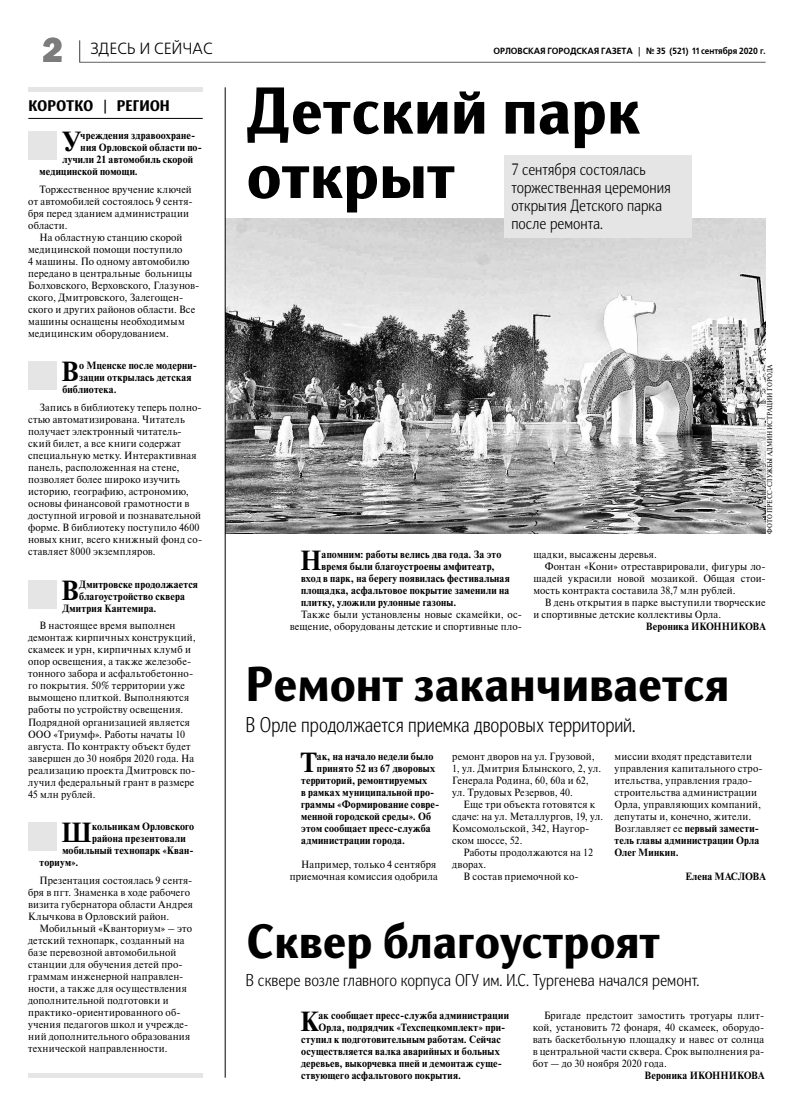
<style>
.page{position:relative;width:794px;height:1106px;background:#fff}
.page>*{position:absolute;margin:0;border:0;box-sizing:border-box;transform-origin:0 0}
.t1{font:900 64.3px/64.3px "Nat Grotesk";letter-spacing:-.01em;color:#000}
.t2{font:900 47.7px "Nat Grotesk";letter-spacing:-.01em;color:#000}
.t3{font:900 47px "Nat Grotesk";letter-spacing:-.01em;color:#000}
.t4{font:700 27.6px "Newton C";color:#000;scale:.95 1}
.t5{font:300 20.8px "Nat Grotesk Nar";letter-spacing:.005em;color:#000;scale:.93 1}
.t6{font:300 16.8px "Nat Grotesk Nar";letter-spacing:.005em;color:#000}
.t7{font:16.1px "Free Set C";color:#000;scale:.96 1}
.t8{font:300 16px/18px "Nat Grotesk Nar";letter-spacing:.005em;color:#000}
.t9{font:900 15px "Nat Grotesk";color:#000}
.t10{font:10.5px/12px "Newton C";letter-spacing:.02em;color:#000;scale:.95 1}
.t11{font:700 10.5px "Newton C";letter-spacing:.02em;color:#000;scale:.95 1}
.t12{font:10.5px "Newton C";color:#000;scale:.95 1}
.t13{font:700 9px "Free Set C";color:#000;scale:.96 1}
.t14{font:7px "Newton C";color:#000;scale:.9 1}
.s1{font-family:"Franklin Gothic Heavy C";font-size:35px;color:#7c7c7c}
.s2{font-weight:700}
</style>
<div class="page">
<hr style="left:79px;top:62px;width:686px;height:1px;background:#616161">
<svg style="left:79px;top:41px;width:1px;height:21px"></svg>
<hr style="left:28px;top:118px;width:175px;height:1px;background:#000">
<div style="left:28px;top:361px;width:29px;height:29px;background:#e5e5e5"></div>
<div style="left:28px;top:131px;width:29px;height:28px;background:#e5e5e5"></div>
<div style="left:28px;top:580px;width:29px;height:28px;background:#e5e5e5"></div>
<div style="left:28px;top:822px;width:29px;height:28px;background:#e5e5e5"></div>
<div style="left:28px;top:87px;width:175px;height:5px;background:#e5e5e5"></div>
<hr style="left:28px;top:1073px;width:175px;height:4px;background:#e5e5e5">
<img style="left:226px;top:218px;width:539px;height:315px">
<div style="left:504px;top:155px;width:187px;height:83px;background:#e5e5e5"></div>
<hr style="left:225px;top:87px;width:1px;height:990px;background:#000">
<h3 class="t7" style="left:42px;top:40px;width:179px"><span class="s1">2</span> здесь и сейчас</h3>
<p class="t13" style="left:493px;top:46px;width:285px">орловская городская газета | № 35 (521) 11 сентября 2020 г.</p>
<h3 class="t9" style="left:28px;top:98px;width:143px">коротко | регион</h3>
<h3 class="t4" style="left:62px;top:126px;width:21px">У</h3>
<p class="t11" style="left:81px;top:130px;width:122px">чреждения здравоохране-</p>
<h1 class="t1" style="left:246px;top:79px;width:396px">Детский парк открыт</h1>
<p class="t11" style="left:81px;top:142px;width:129px">ния Орловской области по-</p>
<p class="t11" style="left:62px;top:154px;width:139px">лучили 21 автомобиль скорой</p>
<p class="t11" style="left:40px;top:166px;width:105px">медицинской помощи.</p>
<p class="t10" style="left:28px;top:183px;width:174px;text-indent:11px">Торжественное вручение ключей от автомобилей состоялось 9 сентя&shy;бря перед зданием администрации области.</p>
<p class="t10" style="left:28px;top:231px;width:182px;text-indent:11px">На областную станцию скорой медицинской помощи поступило<br>4 машины. По одному автомобилю передано в центральные больницы<br>Болховского, Верховского, Глазунов&shy;ского, Дмитровского, Залегощен&shy;ского и других районов области. Все машины оснащены необходимым медицинским оборудованием.</p>
<h3 class="t4" style="left:61px;top:356px;width:20px">В</h3>
<p class="t11" style="left:79px;top:360px;width:125px">о Мценске после модерни-</p>
<h3 class="t8" style="left:511px;top:161px;width:161px">7 сентября состоялась торжественная церемония открытия Детского парка после ремонта.</h3>
<p class="t14" style="left:766px;top:533px;width:189px;rotate:-90deg">Фото пресс-службы администрации города</p>
<p class="t11" style="left:79px;top:372px;width:120px">зации открылась детская</p>
<p class="t11" style="left:62px;top:384px;width:59px">библиотека.</p>
<p class="t10" style="left:28px;top:401px;width:185px;text-indent:11px">Запись в библиотеку теперь полно&shy;стью автоматизирована. Читатель получает электронный читатель&shy;ский билет, а все книги содержат специальную метку. Интерактивная панель, расположенная на стене, позволяет более широко изучить историю, географию, астрономию, основы финансовой грамотности в доступной игровой и познавательной форме. В библиотеку поступило 4600 новых книг, всего книжный фонд со&shy;ставляет 8000 экземпляров.</p>
<h3 class="t4" style="left:61px;top:575px;width:20px">В</h3>
<p class="t11" style="left:79px;top:578px;width:126px">Дмитровске продолжается</p>
<h3 class="t4" style="left:300px;top:544px;width:24px">Н</h3>
<p class="t11" style="left:321px;top:548px;width:191px">апомним: работы велись два года. За это</p>
<p class="t10" style="left:533px;top:548px;width:131px">щадки, высажены деревья.</p>
<p class="t10" style="left:545px;top:560px;width:234px">Фонтан «Кони» отреставрировали, фигуры ло-</p>
<p class="t10" style="left:533px;top:572px;width:246px">шадей украсили новой мозаикой. Общая стои-</p>
<p class="t10" style="left:533px;top:584px;width:214px">мость контракта составила 38,7 млн рублей.</p>
<p class="t10" style="left:545px;top:596px;width:234px">В день открытия в парке выступили творческие</p>
<p class="t10" style="left:533px;top:608px;width:199px">и спортивные детские коллективы Орла.</p>
<p class="t11" style="left:646px;top:620px;width:66px">Вероника Иконников</p>
<p class="t11" style="left:759px;top:620px;width:7px">а</p>
<p class="t11" style="left:321px;top:560px;width:184px">время были благоустроены амфитеатр,</p>
<p class="t11" style="left:301px;top:572px;width:221px">вход в парк, на берегу появилась фестивальная</p>
<p class="t11" style="left:301px;top:584px;width:220px">площадка, асфальтовое покрытие заменили на</p>
<p class="t11" style="left:301px;top:596px;width:165px">плитку, уложили рулонные газоны.</p>
<p class="t10" style="left:290px;top:608px;width:246px;text-align:right">Также были установлены новые скамейки, ос&shy;вещение, оборудованы детские и спортивные пло-</p>
<p class="t11" style="left:79px;top:590px;width:113px">благоустройство сквера</p>
<p class="t11" style="left:62px;top:602px;width:101px">Дмитрия Кантемира.</p>
<p class="t10" style="left:28px;top:620px;width:178px;text-indent:11px">В настоящее время выполнен демонтаж кирпичных конструкций, скамеек и урн, кирпичных клумб и опор освещения, а также железобе&shy;тонного забора и асфальтобетонно&shy;го покрытия. 50% территории уже вымощено плиткой. Выполняются работы по устройству освещения.<br>Подрядной организацией является<br>ООО «Триумф». Работы начаты 10 августа. По контракту объект будет завершен до 30 ноября 2020 года. На реализацию проекта Дмитровск по&shy;лучил федеральный грант в размере<br>45 млн рублей.</p>
<h3 class="t4" style="left:61px;top:817px;width:34px">Ш</h3>
<p class="t11" style="left:92px;top:820px;width:109px">кольникам Орловского</p>
<h2 class="t2" style="left:246px;top:656px;width:485px">Ремонт заканчивается</h2>
<h3 class="t5" style="left:246px;top:712px;width:420px">В Орле продолжается приемка дворовых территорий.</h3>
<h3 class="t4" style="left:301px;top:746px;width:19px">Т</h3>
<p class="t11" style="left:317px;top:750px;width:124px">ак, на начало недели было</p>
<p class="t10" style="left:452px;top:750px;width:158px">ремонт дворов на ул. Грузовой,<br>1, ул. Дмитрия Блынского, 2, ул.<br>Генерала Родина, 60, 60а и 62, ул. Трудовых Резервов, 40.</p>
<p class="t10" style="left:452px;top:798px;width:160px;text-indent:11px">Еще три объекта готовятся к сдаче: на ул. Металлургов, 19, ул.<br>Комсомольской, 342, Наугор&shy;ском шоссе, 52.</p>
<p class="t10" style="left:452px;top:846px;width:150px;text-indent:11px">Работы продолжаются на 12 дворах.</p>
<p class="t12" style="left:463px;top:870px;width:123px">В состав приемочной ко-</p>
<p class="t10" style="left:614px;top:750px;width:157px">миссии входят представители управления капитального стро&shy;ительства, управления градо&shy;строительства администрации<br>Орла, управляющих компаний, депутаты и, конечно, жители.<br>Возглавляет ее <span class="s2">первый замести&shy;тель главы администрации Орла<br>Олег Минкин.</span></p>
<p class="t11" style="left:685px;top:870px;width:85px">Елена Маслова</p>
<p class="t11" style="left:317px;top:762px;width:126px">принято 52 из 67 дворовых</p>
<p class="t11" style="left:301px;top:774px;width:134px">территорий, ремонтируемых</p>
<p class="t11" style="left:301px;top:786px;width:142px">в рамках муниципальной про-</p>
<p class="t11" style="left:301px;top:798px;width:147px">граммы «Формирование совре-</p>
<p class="t11" style="left:301px;top:810px;width:138px">менной городской среды». Об</p>
<p class="t11" style="left:301px;top:822px;width:138px">этом сообщает пресс-служба</p>
<p class="t11" style="left:301px;top:834px;width:111px">администрации города.</p>
<p class="t10" style="left:290px;top:858px;width:157px;text-align:right">Например, только 4 сентября приемочная комиссия одобрила</p>
<p class="t11" style="left:92px;top:832px;width:100px">района презентовали</p>
<p class="t11" style="left:62px;top:844px;width:140px">мобильный технопарк «Кван-</p>
<p class="t11" style="left:40px;top:856px;width:42px">ториум».</p>
<p class="t10" style="left:28px;top:874px;width:175px;text-indent:11px">Презентация состоялась 9 сентя&shy;бря в пгт. Знаменка в ходе рабочего визита губернатора области Андрея<br>Клычкова в Орловский район.</p>
<p class="t10" style="left:28px;top:922px;width:174px;text-indent:11px">Мобильный «Кванториум» – это детский технопарк, созданный на базе перевозной автомобильной станции для обучения детей про&shy;граммам инженерной направлен&shy;ности, а также для осуществления дополнительной подготовки и практико-ориентированного об&shy;учения педагогов школ и учрежде&shy;ний дополнительного образования технической направленности.</p>
<h3 class="t3" style="left:246px;top:914px;width:416px">Сквер благоустроят</h3>
<h3 class="t6" style="left:246px;top:970px;width:455px">В сквере возле главного корпуса ОГУ им. И.С. Тургенева начался ремонт.</h3>
<h3 class="t4" style="left:300px;top:1005px;width:21px">К</h3>
<p class="t11" style="left:318px;top:1009px;width:202px">ак сообщает пресс-служба администрации</p>
<p class="t10" style="left:532px;top:1009px;width:245px;text-align:justify;text-indent:11px">Бригаде предстоит замостить тротуары плит&shy;кой, установить 72 фонаря, 40 скамеек, оборудо&shy;вать баскетбольную площадку и навес от солнца в центральной части сквера. Срок выполнения ра&shy;бот — до 30 ноября 2020 года.</p>
<p class="t11" style="left:644px;top:1069px;width:66px">Вероника Иконников</p>
<p class="t11" style="left:758px;top:1069px;width:7px">а</p>
<p class="t11" style="left:318px;top:1021px;width:198px">Орла, подрядчик «Техспецкомплект» при-</p>
<p class="t11" style="left:301px;top:1033px;width:212px">ступил к подготовительным работам. Сейчас</p>
<p class="t11" style="left:301px;top:1045px;width:211px">осуществляется валка аварийных и больных</p>
<p class="t11" style="left:301px;top:1057px;width:213px">деревьев, выкорчевка пней и демонтаж суще-</p>
<p class="t11" style="left:301px;top:1069px;width:170px">ствующего асфальтового покрытия.</p>
</div>
